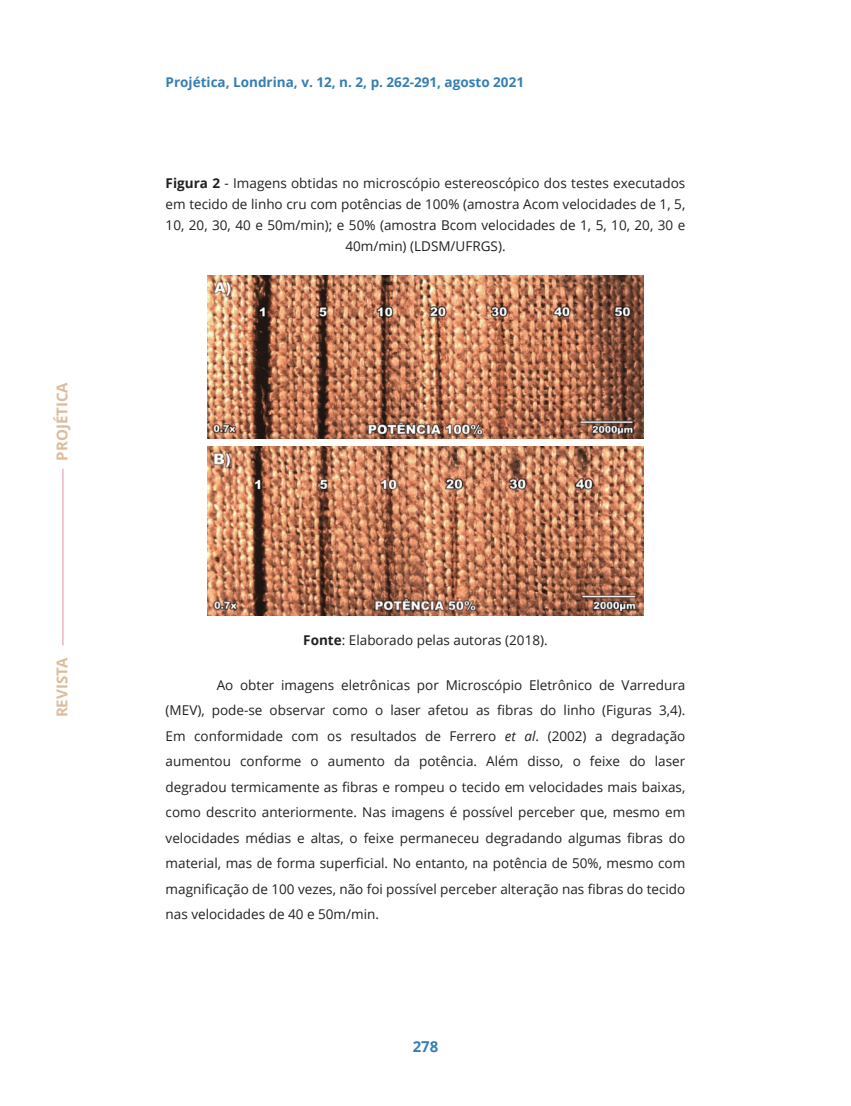
<style>
.page{position:relative;width:851px;height:1106px;background:#fff}
.page>*{position:absolute;margin:0;border:0;box-sizing:border-box;transform-origin:0 0}
.t1{font:700 15px "Open Sans";color:#ddbc9b}
.t2{font:700 15px "Open Sans";color:#357eb2}
.Texto_principal{font:13.5px/25.5px "Open Sans";color:#231f20;text-align:justify}
.t3{font:700 13.5px "Open Sans";color:#357eb2}
.s1{font-weight:700}
.s2{font-style:italic}
</style>
<div class="page">
<hr style="left:62px;top:468px;width:2px;height:177px;background:#e7a3ad">
<img style="left:207px;top:275px;width:436px;height:163px">
<img style="left:207px;top:446px;width:436px;height:169px">
<p class="t1" style="left:52px;top:460px;width:80px;rotate:-90deg">PROJÉTICA</p>
<p class="t1" style="left:52px;top:717px;width:62px;rotate:-90deg">REVISTA</p>
<p class="t3" style="left:166px;top:72px;width:360px">Projética, Londrina, v. 12, n. 2, p. 262-291, agosto 2021</p>
<p class="Texto_principal" style="left:166px;top:172px;width:521px;line-height:21px;text-align:center"><span class="s1">Figura 2</span> - Imagens obtidas no microscópio estereoscópico dos testes executados em tecido de linho cru com potências de 100% (amostra Acom velocidades de 1, 5, 10, 20, 30, 40 e 50m/min); e 50% (amostra Bcom velocidades de 1, 5, 10, 20, 30 e 40m/min) (LDSM/UFRGS).</p>
<p class="Texto_principal" style="left:303px;top:627px;width:246px"><span class="s1">Fonte</span>: Elaborado pelas autoras (2018).</p>
<p class="Texto_principal" style="left:166px;top:671px;width:521px;text-indent:51px">Ao obter imagens eletrônicas por Microscópio Eletrônico de Varredura (MEV), pode-se observar como o laser afetou as fibras do linho (Figuras 3,4).<br>Em conformidade com os resultados de Ferrero <span class="s2">et al</span>. (2002) a degradação aumentou conforme o aumento da potência. Além disso, o feixe do laser degradou termicamente as fibras e rompeu o tecido em velocidades mais baixas, como descrito anteriormente. Nas imagens é possível perceber que, mesmo em velocidades médias e altas, o feixe permaneceu degradando algumas fibras do material, mas de forma superficial. No entanto, na potência de 50%, mesmo com magnificação de 100 vezes, não foi possível perceber alteração nas fibras do tecido nas velocidades de 40 e 50m/min.</p>
<p class="t2" style="left:412px;top:1035px;width:27px">278</p>
</div>
